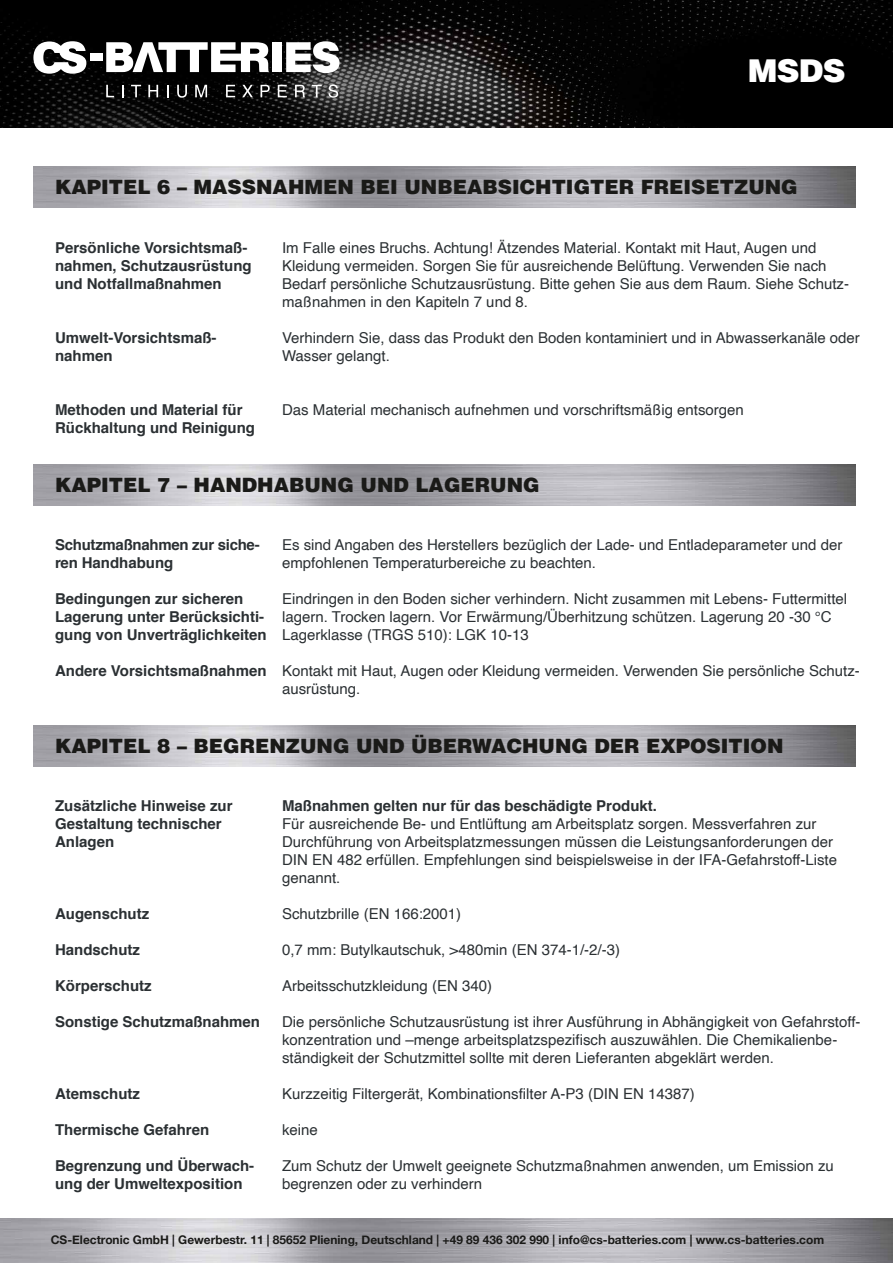
<style>
.page{position:relative;width:893px;height:1263px;background:#fff}
.page>*{position:absolute;margin:0;border:0;box-sizing:border-box;transform-origin:0 0}
.t1{font:900 31.5px "Helvetica";color:#fff}
.t2{font:900 19.8px "Helvetica";color:#1a1a18}
.t3{font:15px/18px "Helvetica";color:#2b3033}
.t4{font:700 15px/18px "Helvetica";color:#2b3033}
.t5{font:700 15px/18px "Helvetica";letter-spacing:-.02em;color:#2b3033}
.t6{font:700 12px "Helvetica Neue";color:#1a1a18}
</style>
<div class="page">
<img style="left:0;top:0;width:893px;height:127px">
<svg style="left:33px;top:41px;width:53px;height:33px"></svg>
<div style="left:90px;top:54px;width:13px;height:7px;background:#fff"></div>
<svg style="left:106px;top:42px;width:163px;height:30px"></svg>
<div style="left:273px;top:42px;width:9px;height:30px;background:#fff"></div>
<svg style="left:286px;top:41px;width:54px;height:32px"></svg>
<svg style="left:106px;top:85px;width:8px;height:12px"></svg>
<svg style="left:122px;top:85px;width:2px;height:12px"></svg>
<svg style="left:131px;top:85px;width:10px;height:12px"></svg>
<svg style="left:148px;top:85px;width:10px;height:12px"></svg>
<svg style="left:167px;top:85px;width:2px;height:12px"></svg>
<svg style="left:177px;top:85px;width:10px;height:13px"></svg>
<svg style="left:195px;top:85px;width:12px;height:12px"></svg>
<svg style="left:226px;top:85px;width:9px;height:12px"></svg>
<svg style="left:242px;top:85px;width:11px;height:12px"></svg>
<svg style="left:261px;top:85px;width:9px;height:12px"></svg>
<svg style="left:278px;top:85px;width:9px;height:12px"></svg>
<svg style="left:295px;top:85px;width:10px;height:12px"></svg>
<svg style="left:312px;top:85px;width:10px;height:12px"></svg>
<svg style="left:328px;top:84px;width:10px;height:14px"></svg>
<img style="left:0;top:1219px;width:893px;height:44px">
<img style="left:33px;top:167px;width:822px;height:40px">
<img style="left:33px;top:465px;width:822px;height:40px">
<img style="left:33px;top:726px;width:822px;height:40px">
<h1 class="t1" style="left:748px;top:51px;width:99px">MSDS</h1>
<h2 class="t2" style="left:55px;top:174px;width:744px">KAPITEL 6 – MASSNAHMEN BEI UNBEABSICHTIGTER FREISETZUNG</h2>
<p class="t4" style="left:55px;top:238px;width:198px">Persönliche Vorsichtsmaß&shy;nahmen, Schutzausrüstung und Notfallmaßnahmen</p>
<p class="t4" style="left:55px;top:328px;width:163px">Umwelt-Vorsichtsmaß&shy;nahmen</p>
<p class="t4" style="left:55px;top:400px;width:202px">Methoden und Material für<br>Rückhaltung und Reinigung</p>
<p class="t3" style="left:282px;top:239px;width:568px">Im Falle eines Bruchs. Achtung! Ätzendes Material. Kontakt mit Haut, Augen und Kleidung vermeiden. Sorgen Sie für ausreichende Belüftung. Verwenden Sie nach Bedarf persönliche Schutzausrüstung. Bitte gehen Sie aus dem Raum. Siehe Schutz&shy;maßnahmen in den Kapiteln 7 und 8.</p>
<p class="t3" style="left:282px;top:329px;width:579px">Verhindern Sie, dass das Produkt den Boden kontaminiert und in Abwasserkanäle oder<br>Wasser gelangt.</p>
<p class="t3" style="left:282px;top:401px;width:463px">Das Material mechanisch aufnehmen und vorschriftsmäßig entsorgen</p>
<h2 class="t2" style="left:55px;top:472px;width:486px">KAPITEL 7 – HANDHABUNG UND LAGERUNG</h2>
<p class="t5" style="left:55px;top:536px;width:206px">Schutzmaßnahmen zur siche&shy;ren Handhabung</p>
<p class="t4" style="left:55px;top:590px;width:213px">Bedingungen zur sicheren<br>Lagerung unter Berücksichti&shy;gung von Unverträglichkeiten</p>
<p class="t4" style="left:55px;top:662px;width:213px">Andere Vorsichtsmaßnahmen</p>
<p class="t3" style="left:282px;top:536px;width:562px">Es sind Angaben des Herstellers bezüglich der Lade- und Entladeparameter und der empfohlenen Temperaturbereiche zu beachten.</p>
<p class="t3" style="left:282px;top:590px;width:567px">Eindringen in den Boden sicher verhindern. Nicht zusammen mit Lebens- Futtermittel lagern. Trocken lagern. Vor Erwärmung/Überhitzung schützen. Lagerung 20 -30 °C<br>Lagerklasse (TRGS 510): LGK 10-13</p>
<p class="t3" style="left:282px;top:662px;width:579px">Kontakt mit Haut, Augen oder Kleidung vermeiden. Verwenden Sie persönliche Schutz&shy;ausrüstung.</p>
<h2 class="t2" style="left:55px;top:733px;width:730px">KAPITEL 8 – BEGRENZUNG UND ÜBERWACHUNG DER EXPOSITION</h2>
<p class="t4" style="left:55px;top:797px;width:179px">Zusätzliche Hinweise zur<br>Gestaltung technischer<br>Anlagen</p>
<p class="t4" style="left:55px;top:905px;width:96px">Augenschutz</p>
<p class="t4" style="left:55px;top:941px;width:87px">Handschutz</p>
<p class="t4" style="left:55px;top:977px;width:98px">Körperschutz</p>
<p class="t4" style="left:55px;top:1013px;width:207px">Sonstige Schutzmaßnahmen</p>
<p class="t4" style="left:55px;top:1085px;width:87px">Atemschutz</p>
<p class="t4" style="left:55px;top:1121px;width:156px">Thermische Gefahren</p>
<p class="t4" style="left:55px;top:1157px;width:201px">Begrenzung und Überwach&shy;ung der Umweltexposition</p>
<p class="t4" style="left:282px;top:797px;width:377px">Maßnahmen gelten nur für das beschädigte Produkt.</p>
<p class="t3" style="left:282px;top:815px;width:557px">Für ausreichende Be- und Entlüftung am Arbeitsplatz sorgen. Messverfahren zur Durchführung von Arbeitsplatzmessungen müssen die Leistungsanforderungen der DIN EN 482 erfüllen. Empfehlungen sind beispielsweise in der IFA-Gefahrstoff-Liste genannt.</p>
<p class="t3" style="left:282px;top:905px;width:181px">Schutzbrille (EN 166:2001)</p>
<p class="t3" style="left:282px;top:941px;width:340px">0,7 mm: Butylkautschuk, &gt;480min (EN 374-1/-2/-3)</p>
<p class="t3" style="left:282px;top:977px;width:212px">Arbeitsschutzkleidung (EN 340)</p>
<p class="t3" style="left:282px;top:1013px;width:580px">Die persönliche Schutzausrüstung ist ihrer Ausführung in Abhängigkeit von Gefahrstoff&shy;konzentration und –menge arbeitsplatzspezifisch auszuwählen. Die Chemikalienbe&shy;ständigkeit der Schutzmittel sollte mit deren Lieferanten abgeklärt werden.</p>
<p class="t3" style="left:282px;top:1085px;width:414px">Kurzzeitig Filtergerät, Kombinationsfilter A-P3 (DIN EN 14387)</p>
<p class="t3" style="left:282px;top:1121px;width:37px">keine</p>
<p class="t3" style="left:282px;top:1157px;width:553px">Zum Schutz der Umwelt geeignete Schutzmaßnahmen anwenden, um Emission zu begrenzen oder zu verhindern</p>
<p class="t6" style="left:51px;top:1230px;width:775px">CS-Electronic GmbH | Gewerbestr. 11 | 85652 Pliening, Deutschland | +49 89 436 302 990 | info@cs-batteries.com | www.cs-batteries.com</p>
</div>
